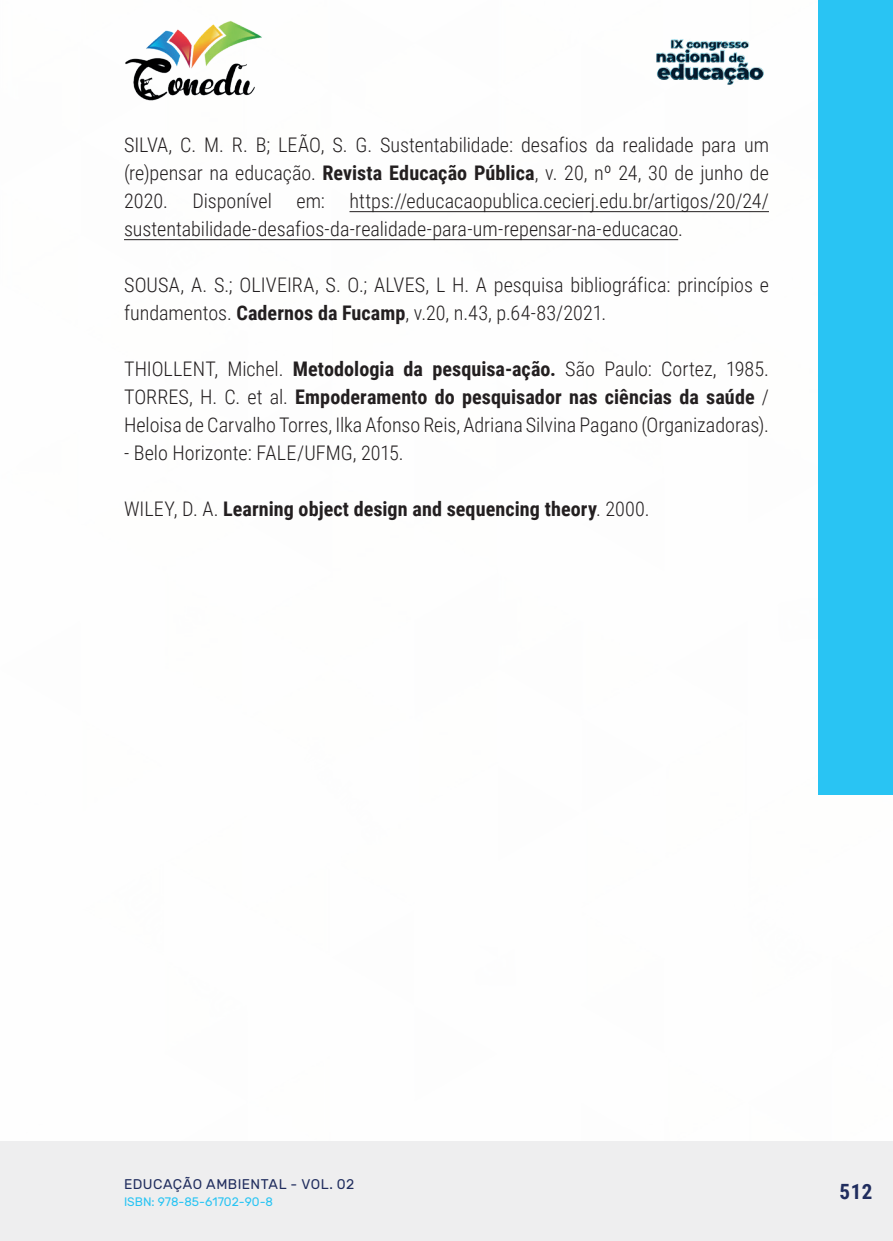
<style>
.page{position:relative;width:893px;height:1241px;background:#fff}
.page>*{position:absolute;margin:0;border:0;box-sizing:border-box;transform-origin:0 0}
.t1{font:700 21px "Roboto Condensed";color:#202d5e}
._17_REFERENCIAS{font:300 20.12px/28px "Roboto Condensed";color:#231f20;text-align:justify}
._17_REFERENCIAS-2{font:700 20.12px "Roboto Condensed";letter-spacing:.005em;color:#231f20}
.t2{font:14px "Rubik";letter-spacing:.035em;color:#202d5e}
.t3{font:12.25px "Rubik";color:#29c4f3}
.s1{font-weight:700}
.s2{font-weight:300}
</style>
<div class="page">
<div style="left:0;top:1141px;width:893px;height:99px;background:#eeeeef"></div>
<div style="left:819px;top:0;width:74px;height:794px;background:#29c4f3"></div>
<img style="left:125px;top:20px;width:137px;height:81px">
<img style="left:656px;top:39px;width:108px;height:46px">
<hr style="left:349px;top:211px;width:420px;height:1px;background:#231f20">
<hr style="left:124px;top:239px;width:554px;height:1px;background:#231f20">
<p class="_17_REFERENCIAS" style="left:124px;top:130px;width:646px">SILVA, C. M. R. B; LEÃO, S. G. Sustentabilidade: desafios da realidade para um (re)pensar na educação. <span class="s1">Revista Educação Pública</span>, v. 20, nº 24, 30 de junho de 2020. Disponível em: https://educacaopublica.cecierj.edu.br/artigos/20/24/ sustentabilidade-desafios-da-realidade-para-um-repensar-na-educacao.</p>
<p class="_17_REFERENCIAS" style="left:124px;top:270px;width:646px">SOUSA, A. S.; OLIVEIRA, S. O.; ALVES, L H. A pesquisa bibliográfica: princípios e fundamentos. <span class="s1">Cadernos da Fucamp</span>, v.20, n.43, p.64-83/2021.</p>
<p class="_17_REFERENCIAS" style="left:124px;top:354px;width:646px">THIOLLENT, Michel. <span class="s1">Metodologia da pesquisa-ação.</span> São Paulo: Cortez, 1985.<br>TORRES, H. C. et al. <span class="s1">Empoderamento do pesquisador nas ciências da saúde</span> / Heloisa de Carvalho Torres, Ilka Afonso Reis, Adriana Silvina Pagano (Organizadoras).</p>
<p class="_17_REFERENCIAS" style="left:124px;top:438px;width:281px">- Belo Horizonte: FALE/UFMG, 2015.</p>
<p class="_17_REFERENCIAS-2" style="left:124px;top:495px;width:527px"><span class="s2">WILEY, D. A.</span> Learning object design and sequencing theory<span class="s2">. 2000.</span></p>
<p class="t2" style="left:124px;top:1175px;width:232px">EDUCAÇÃO AMBIENTAL - VOL. 02</p>
<p class="t3" style="left:124px;top:1194px;width:151px">ISBN: 978-85-61702-90-8</p>
<p class="t1" style="left:839px;top:1176px;width:34px">512</p>
</div>
